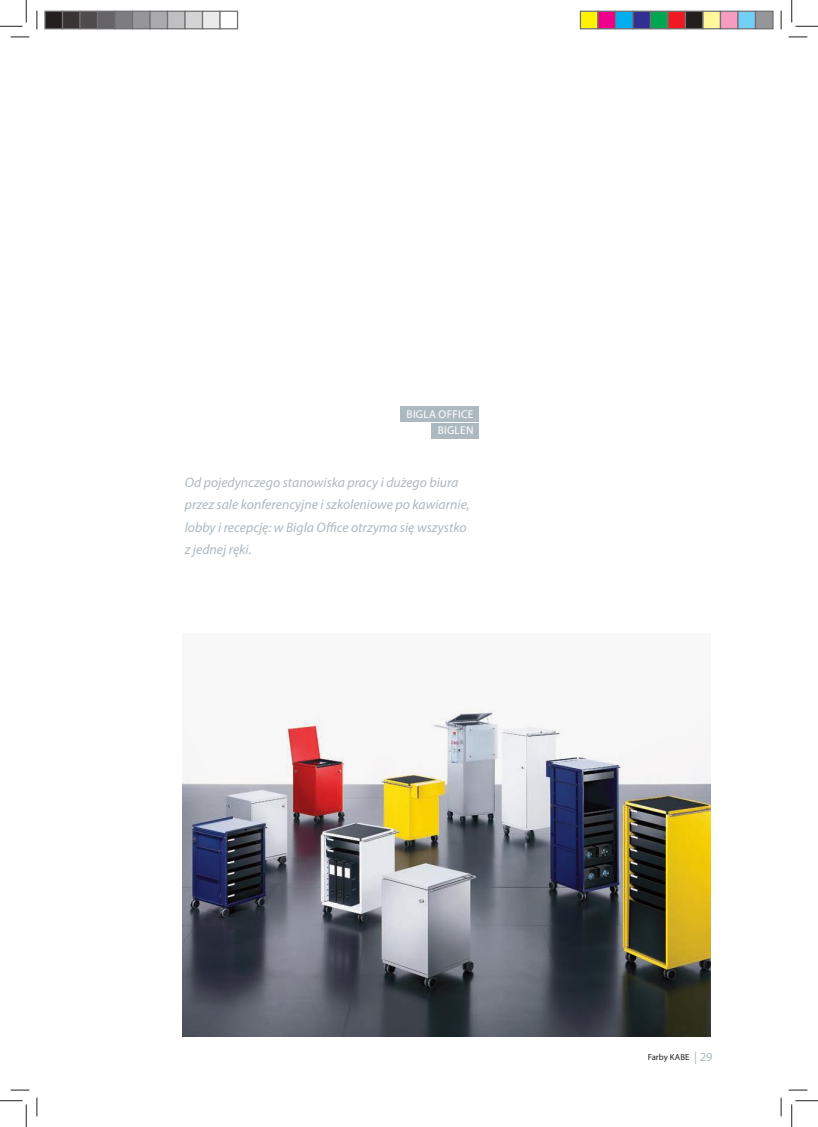
<style>
.page{position:relative;width:818px;height:1127px;background:#fff}
.page>*{position:absolute;margin:0;border:0;box-sizing:border-box;transform-origin:0 0}
.t1{font:italic 13.75px/22.5px "Myriad Pro";color:#adb9c1}
.t2{font:11.38px/16.2px "Myriad Pro";letter-spacing:.02em;color:#fff;text-align:right}
.t3{font:8.75px "Myriad Pro";letter-spacing:.005em;color:#241f1f}
.s1{font-size:12.5px;color:#adb9c1}
</style>
<div class="page">
<div style="left:400px;top:406px;width:79px;height:16px;background:#adb9c1"></div>
<div style="left:431px;top:423px;width:48px;height:15px;background:#adb9c1"></div>
<img style="left:182px;top:710px;width:528px;height:326px">
<svg style="left:11px;top:36px;width:18px;height:2px"></svg>
<svg style="left:788px;top:36px;width:19px;height:2px"></svg>
<svg style="left:11px;top:1089px;width:18px;height:1px"></svg>
<svg style="left:788px;top:1089px;width:19px;height:1px"></svg>
<svg style="left:36px;top:11px;width:2px;height:18px"></svg>
<svg style="left:36px;top:1097px;width:2px;height:18px"></svg>
<svg style="left:780px;top:11px;width:2px;height:18px"></svg>
<svg style="left:780px;top:1097px;width:2px;height:18px"></svg>
<svg style="left:0;top:0;width:27px;height:27px"></svg>
<svg style="left:0;top:1100px;width:27px;height:26px"></svg>
<svg style="left:791px;top:0;width:27px;height:27px"></svg>
<svg style="left:791px;top:1100px;width:27px;height:26px"></svg>
<div style="left:45px;top:11px;width:18px;height:18px;background:#241f1f"></div>
<div style="left:44px;top:11px;width:19px;height:18px;border:1px solid #717072"></div>
<div style="left:63px;top:11px;width:17px;height:18px;background:#393535"></div>
<div style="left:62px;top:11px;width:19px;height:18px;border:1px solid #717072"></div>
<div style="left:80px;top:11px;width:18px;height:18px;background:#4e4b4c"></div>
<div style="left:79px;top:11px;width:19px;height:18px;border:1px solid #717072"></div>
<div style="left:98px;top:11px;width:17px;height:18px;background:#656365"></div>
<div style="left:97px;top:11px;width:19px;height:18px;border:1px solid #717072"></div>
<div style="left:115px;top:11px;width:18px;height:18px;background:#7d7c7e"></div>
<div style="left:114px;top:11px;width:19px;height:18px;border:1px solid #717072"></div>
<div style="left:133px;top:11px;width:17px;height:18px;background:#969698"></div>
<div style="left:132px;top:11px;width:19px;height:18px;border:1px solid #717072"></div>
<div style="left:150px;top:11px;width:18px;height:18px;background:#aaaaac"></div>
<div style="left:149px;top:11px;width:19px;height:18px;border:1px solid #717072"></div>
<div style="left:168px;top:11px;width:17px;height:18px;background:#c0bfc1"></div>
<div style="left:167px;top:11px;width:19px;height:18px;border:1px solid #717072"></div>
<div style="left:185px;top:11px;width:18px;height:18px;background:#d5d4d5"></div>
<div style="left:184px;top:11px;width:19px;height:18px;border:1px solid #717072"></div>
<div style="left:203px;top:11px;width:17px;height:18px;background:#ebeaea"></div>
<div style="left:202px;top:11px;width:19px;height:18px;border:1px solid #717072"></div>
<div style="left:219px;top:11px;width:19px;height:18px;border:1px solid #717072"></div>
<div style="left:580px;top:11px;width:18px;height:18px;background:#fff300"></div>
<div style="left:580px;top:11px;width:18px;height:18px;border:1px solid #717072"></div>
<div style="left:598px;top:11px;width:17px;height:18px;background:#ee008c"></div>
<div style="left:597px;top:11px;width:19px;height:18px;border:1px solid #717072"></div>
<div style="left:615px;top:11px;width:18px;height:18px;background:#00aeef"></div>
<div style="left:615px;top:11px;width:18px;height:18px;border:1px solid #717072"></div>
<div style="left:633px;top:11px;width:17px;height:18px;background:#313092"></div>
<div style="left:632px;top:11px;width:19px;height:18px;border:1px solid #717072"></div>
<div style="left:650px;top:11px;width:18px;height:18px;background:#00a650"></div>
<div style="left:650px;top:11px;width:18px;height:18px;border:1px solid #717072"></div>
<div style="left:668px;top:11px;width:17px;height:18px;background:#ef1923"></div>
<div style="left:667px;top:11px;width:19px;height:18px;border:1px solid #717072"></div>
<div style="left:685px;top:11px;width:18px;height:18px;background:#241f1f"></div>
<div style="left:685px;top:11px;width:18px;height:18px;border:1px solid #717072"></div>
<div style="left:703px;top:11px;width:17px;height:18px;background:#fff89a"></div>
<div style="left:702px;top:11px;width:19px;height:18px;border:1px solid #717072"></div>
<div style="left:720px;top:11px;width:18px;height:18px;background:#f69bc2"></div>
<div style="left:720px;top:11px;width:18px;height:18px;border:1px solid #717072"></div>
<div style="left:738px;top:11px;width:17px;height:18px;background:#72d0f6"></div>
<div style="left:737px;top:11px;width:19px;height:18px;border:1px solid #717072"></div>
<div style="left:755px;top:11px;width:18px;height:18px;background:#969698"></div>
<div style="left:755px;top:11px;width:18px;height:18px;border:1px solid #717072"></div>
<p class="t2" style="left:407px;top:406px;width:68px">BIGLA OFFICE<br>BIGLEN</p>
<p class="t1" style="left:185px;top:470px;width:286px">Od pojedynczego stanowiska pracy i dużego biura przez sale konferencyjne i szkoleniowe po kawiarnie, lobby i recepcję: w Bigla Office otrzyma się wszystko z jednej ręki.</p>
<p class="t3" style="left:648px;top:1051px;width:66px">Farby KABE <span class="s1">| 29</span></p>
</div>
